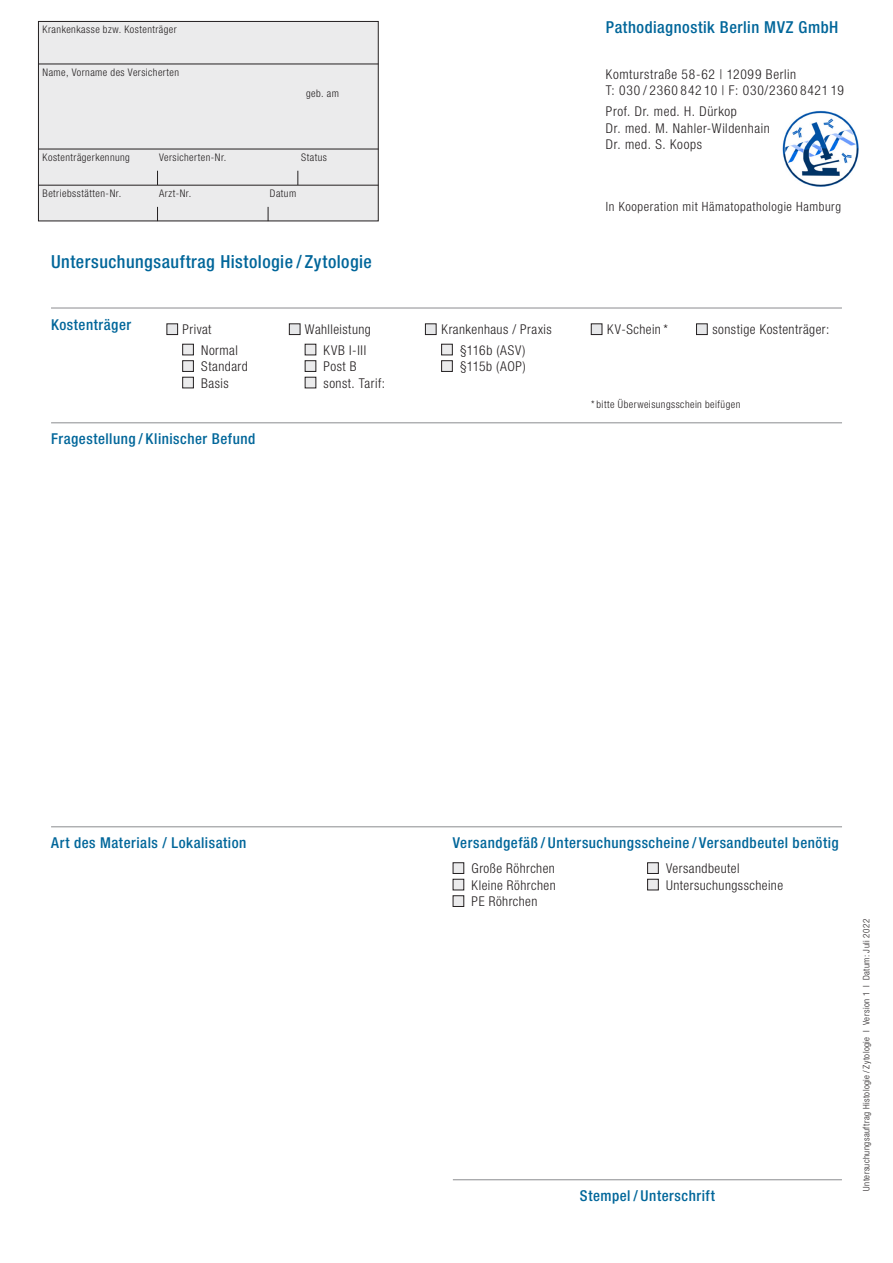
<style>
.page{position:relative;width:893px;height:1263px;background:#fff}
.page>*{position:absolute;margin:0;border:0;box-sizing:border-box;transform-origin:0 0}
.t1{font:500 condensed 18px "Helvetica Neue LT Std";letter-spacing:.025em;color:#01669a}
.t2{font:500 condensed 16.5px "Helvetica Neue LT Std";letter-spacing:.035em;color:#01669a}
.t3{font:500 condensed 15px "Helvetica Neue LT Std";letter-spacing:.035em;color:#01669a}
.t4{font:300 condensed 13.5px/16.5px "Helvetica Neue LT Std";letter-spacing:.04em;color:#231f20}
.t5{font:300 condensed 12.75px "Helvetica Neue LT Std";letter-spacing:.045em;color:#231f20}
.t6{font:300 condensed 10.5px "Helvetica Neue LT Std";letter-spacing:.045em;color:#231f20}
.t7{font:300 condensed 9px "Helvetica Neue LT Std";letter-spacing:.045em;color:#231f20}
</style>
<div class="page">
<hr style="left:51px;top:826px;width:791px;height:1px;background:#8b8c8f">
<div style="left:38px;top:21px;width:340px;height:200px;background:#ebebec"></div>
<div style="left:38px;top:21px;width:340px;height:200px;border:1px solid #231f20"></div>
<hr style="left:38px;top:64px;width:340px;height:1px;background:#231f20">
<hr style="left:38px;top:185px;width:340px;height:1px;background:#231f20">
<hr style="left:38px;top:149px;width:340px;height:1px;background:#231f20">
<svg style="left:157px;top:171px;width:1px;height:14px"></svg>
<svg style="left:268px;top:207px;width:1px;height:14px"></svg>
<svg style="left:298px;top:171px;width:1px;height:14px"></svg>
<svg style="left:157px;top:207px;width:1px;height:14px"></svg>
<hr style="left:51px;top:308px;width:791px;height:1px;background:#8b8c8f">
<div style="left:183px;top:344px;width:10px;height:11px;background:#ebebec"></div>
<div style="left:182px;top:344px;width:12px;height:11px;border:1px solid #231f20"></div>
<div style="left:183px;top:361px;width:10px;height:10px;background:#ebebec"></div>
<div style="left:182px;top:360px;width:12px;height:12px;border:1px solid #231f20"></div>
<div style="left:183px;top:377px;width:10px;height:11px;background:#ebebec"></div>
<div style="left:182px;top:377px;width:12px;height:11px;border:1px solid #231f20"></div>
<div style="left:167px;top:324px;width:11px;height:11px;background:#e6e7e9"></div>
<div style="left:167px;top:324px;width:11px;height:11px;border:1px solid #231f20"></div>
<div style="left:289px;top:324px;width:11px;height:11px;background:#e6e7e9"></div>
<div style="left:289px;top:324px;width:11px;height:11px;border:1px solid #231f20"></div>
<div style="left:305px;top:344px;width:11px;height:11px;background:#ebebec"></div>
<div style="left:305px;top:361px;width:11px;height:10px;background:#ebebec"></div>
<div style="left:305px;top:360px;width:11px;height:12px;border:1px solid #231f20"></div>
<div style="left:305px;top:377px;width:11px;height:11px;background:#ebebec"></div>
<div style="left:442px;top:344px;width:10px;height:11px;background:#ebebec"></div>
<div style="left:441px;top:344px;width:11px;height:11px;border:1px solid #231f20"></div>
<div style="left:442px;top:361px;width:10px;height:10px;background:#ebebec"></div>
<div style="left:441px;top:360px;width:11px;height:12px;border:1px solid #231f20"></div>
<div style="left:425px;top:324px;width:11px;height:11px;background:#e6e7e9"></div>
<div style="left:425px;top:324px;width:11px;height:11px;border:1px solid #231f20"></div>
<div style="left:591px;top:324px;width:11px;height:11px;background:#e6e7e9"></div>
<div style="left:591px;top:324px;width:11px;height:11px;border:1px solid #231f20"></div>
<div style="left:696px;top:324px;width:11px;height:11px;background:#e6e7e9"></div>
<div style="left:696px;top:324px;width:11px;height:11px;border:1px solid #231f20"></div>
<div style="left:453px;top:863px;width:11px;height:10px;background:#ebebec"></div>
<div style="left:453px;top:862px;width:11px;height:12px;border:1px solid #231f20"></div>
<div style="left:453px;top:879px;width:11px;height:11px;background:#ebebec"></div>
<div style="left:453px;top:879px;width:11px;height:11px;border:1px solid #231f20"></div>
<div style="left:453px;top:896px;width:11px;height:10px;background:#ebebec"></div>
<div style="left:453px;top:895px;width:11px;height:12px;border:1px solid #231f20"></div>
<div style="left:648px;top:863px;width:10px;height:10px;background:#ebebec"></div>
<div style="left:647px;top:862px;width:11px;height:12px;border:1px solid #231f20"></div>
<div style="left:648px;top:879px;width:10px;height:11px;background:#ebebec"></div>
<div style="left:647px;top:879px;width:11px;height:11px;border:1px solid #231f20"></div>
<img style="left:782px;top:111px;width:77px;height:76px">
<hr style="left:51px;top:422px;width:791px;height:1px;background:#8b8c8f">
<hr style="left:453px;top:1179px;width:389px;height:1px;background:#8b8c8f">
<p class="t6" style="left:43px;top:23px;width:136px">Krankenkasse bzw. Kostenträger</p>
<p class="t6" style="left:43px;top:66px;width:138px">Name, Vorname des Versicherten</p>
<p class="t6" style="left:306px;top:87px;width:34px">geb. am</p>
<p class="t6" style="left:43px;top:151px;width:89px">Kostenträgerkennung</p>
<p class="t6" style="left:159px;top:151px;width:69px">Versicherten-Nr.</p>
<p class="t6" style="left:301px;top:151px;width:27px">Status</p>
<p class="t6" style="left:43px;top:187px;width:80px">Betriebsstätten-Nr.</p>
<p class="t6" style="left:159px;top:187px;width:34px">Arzt-Nr.</p>
<p class="t6" style="left:270px;top:187px;width:28px">Datum</p>
<p class="t1" style="left:51px;top:251px;width:322px">Untersuchungsauftrag Histologie / Zytologie</p>
<p class="t3" style="left:51px;top:315px;width:82px">Kostenträger</p>
<p class="t4" style="left:182px;top:321px;width:31px">Privat</p>
<p class="t4" style="left:201px;top:342px;width:48px">Normal<br>Standard<br>Basis</p>
<p class="t3" style="left:51px;top:430px;width:206px">Fragestellung / Klinischer Befund</p>
<p class="t4" style="left:305px;top:321px;width:67px">Wahlleistung</p>
<p class="t4" style="left:324px;top:342px;width:63px">KVB I-III<br>Post B sonst. Tarif:</p>
<p class="t2" style="left:606px;top:17px;width:234px">Pathodiagnostik Berlin MVZ GmbH</p>
<p class="t4" style="left:606px;top:66px;width:239px">Komturstraße 58-62 | 12099 Berlin<br>T: 030 / 2360 842 10 | F: 030/2360 8421 19</p>
<p class="t4" style="left:606px;top:103px;width:165px">Prof. Dr. med. H. Dürkop<br>Dr. med. M. Nahler-Wildenhain<br>Dr. med. S. Koops</p>
<p class="t5" style="left:606px;top:199px;width:237px">In Kooperation mit Hämatopathologie Hamburg</p>
<p class="t4" style="left:441px;top:321px;width:112px">Krankenhaus / Praxis</p>
<p class="t4" style="left:460px;top:342px;width:67px">§116b (ASV) §115b (AOP)</p>
<p class="t4" style="left:607px;top:321px;width:62px">KV-Schein *</p>
<p class="t4" style="left:712px;top:321px;width:118px">sonstige Kostenträger:</p>
<p class="t6" style="left:591px;top:398px;width:151px">* bitte Überweisungsschein beifügen</p>
<p class="t3" style="left:51px;top:834px;width:197px">Art des Materials / Lokalisation</p>
<p class="t3" style="left:453px;top:834px;width:387px">Versandgefäß / Untersuchungsscheine / Versandbeutel benötig</p>
<p class="t4" style="left:472px;top:860px;width:86px;text-align:justify">Große Röhrchen Kleine Röhrchen PE Röhrchen</p>
<p class="t4" style="left:666px;top:860px;width:118px">Versandbeutel<br>Untersuchungsscheine</p>
<p class="t3" style="left:580px;top:1187px;width:136px">Stempel / Unterschrift</p>
<p class="t7" style="left:861px;top:1191px;width:273px;rotate:-90deg">Untersuchungsauftrag Histologie / Zytologie I Version 1 I Datum: Juli 2022</p>
</div>
